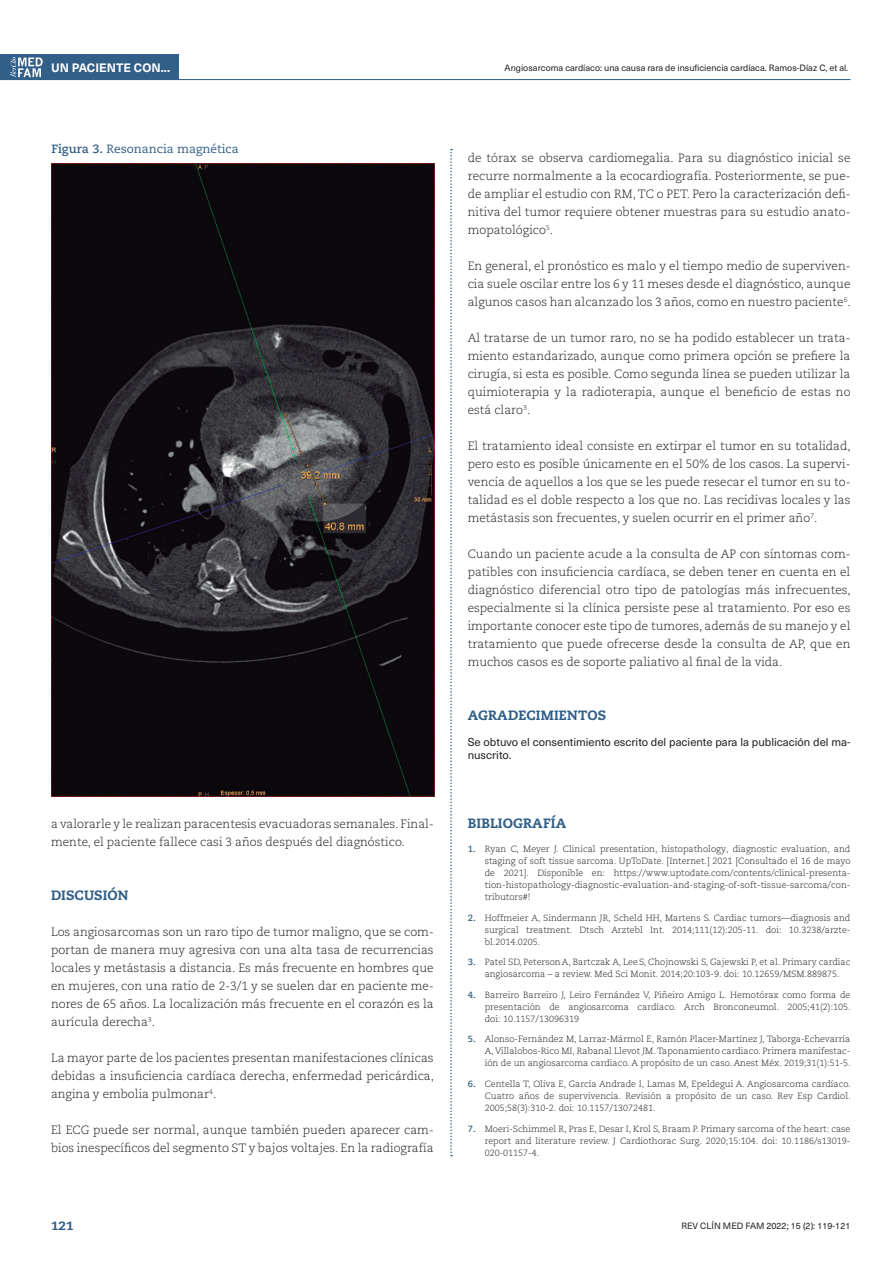
<style>
.page{position:relative;width:893px;height:1263px;background:#fff}
.page>*{position:absolute;margin:0;border:0;box-sizing:border-box;transform-origin:0 0}
.Tit1_articulo{font:800 13.5px "Caecilia LT Pro 85";letter-spacing:.01em;color:#315f88}
.t1{font:300 12px/18px "Caecilia LT Pro 45";color:#231f20;text-align:justify}
.TITULO_FIGURA{font:12px "Caecilia LT Pro 55 Roman";color:#315f88}
.t2{font:700 12px "Neue Haas Unica W1 G";letter-spacing:.005em;color:#fff}
.t3{font:800 12px "Caecilia LT Pro 85";color:#315f88;scale:1.06 1}
.Text_agradecimientos{font:11.25px/13.5px "Neue Haas Unica W1 G";color:#231f20}
.t4{font:300 9px/12px "Caecilia LT Pro 45";color:#231f20;text-align:justify}
.t5{font:9px "Neue Haas Unica W1 G";color:#231f20}
.s1{font-family:"Caecilia LT Pro 75";font-weight:700}
.s2{font-family:"Caecilia LT Pro 75";font-weight:700;color:#315f88}
</style>
<div class="page">
<div style="left:0;top:54px;width:51px;height:26px;background:#315f88"></div>
<div style="left:43px;top:54px;width:136px;height:26px;background:#315f88"></div>
<hr style="left:0;top:79px;width:850px;height:1px;background:#315f88">
<svg style="left:10px;top:57px;width:33px;height:21px"></svg>
<svg style="left:450px;top:149px;width:2px;height:1007px"></svg>
<img style="left:52px;top:163px;width:382px;height:634px">
<p class="t2" style="left:51px;top:58px;width:121px">UN PACIENTE CON...</p>
<p class="TITULO_FIGURA" style="left:52px;top:141px;width:189px"><span class="s1">Figura 3.</span> Resonancia magnética</p>
<p class="t1" style="left:51px;top:814px;width:384px">a valorarle y le realizan paracentesis evacuadoras semanales. Final&shy;mente, el paciente fallece casi 3 años después del diagnóstico.</p>
<p class="Tit1_articulo" style="left:51px;top:885px;width:79px">DISCUSIÓN</p>
<p class="t1" style="left:51px;top:922px;width:384px">Los angiosarcomas son un raro tipo de tumor maligno, que se com&shy;portan de manera muy agresiva con una alta tasa de recurrencias locales y metástasis a distancia. Es más frecuente en hombres que en mujeres, con una ratio de 2-3/1 y se suelen dar en paciente me&shy;nores de 65 años. La localización más frecuente en el corazón es la aurícula derecha<sup>3</sup>.</p>
<p class="t1" style="left:51px;top:1048px;width:385px">La mayor parte de los pacientes presentan manifestaciones clínicas debidas a insuficiencia cardíaca derecha, enfermedad pericárdica, angina y embolia pulmonar<sup>4</sup>.</p>
<p class="t1" style="left:51px;top:1120px;width:384px">El ECG puede ser normal, aunque también pueden aparecer cam&shy;bios inespecíficos del segmento ST y bajos voltajes. En la radiografía</p>
<p class="t5" style="left:505px;top:61px;width:345px">Angiosarcoma cardíaco: una causa rara de insuficiencia cardíaca. Ramos-Díaz C, et al.</p>
<p class="t1" style="left:468px;top:148px;width:384px">de tórax se observa cardiomegalia. Para su diagnóstico inicial se recurre normalmente a la ecocardiografía. Posteriormente, se pue&shy;de ampliar el estudio con RM, TC o PET. Pero la caracterización defi&shy;nitiva del tumor requiere obtener muestras para su estudio anato&shy;mopatológico<sup>5</sup>.</p>
<p class="t1" style="left:468px;top:256px;width:385px">En general, el pronóstico es malo y el tiempo medio de superviven&shy;cia suele oscilar entre los 6 y 11 meses desde el diagnóstico, aunque algunos casos han alcanzado los 3 años, como en nuestro paciente<sup>6</sup>.</p>
<p class="t1" style="left:468px;top:328px;width:384px">Al tratarse de un tumor raro, no se ha podido establecer un trata&shy;miento estandarizado, aunque como primera opción se prefiere la cirugía, si esta es posible. Como segunda línea se pueden utilizar la quimioterapia y la radioterapia, aunque el beneficio de estas no está claro<sup>3</sup>.</p>
<p class="t1" style="left:468px;top:436px;width:385px">El tratamiento ideal consiste en extirpar el tumor en su totalidad, pero esto es posible únicamente en el 50% de los casos. La supervi&shy;vencia de aquellos a los que se les puede resecar el tumor en su to&shy;talidad es el doble respecto a los que no. Las recidivas locales y las metástasis son frecuentes, y suelen ocurrir en el primer año<sup>7</sup>.</p>
<p class="t1" style="left:468px;top:544px;width:385px">Cuando un paciente acude a la consulta de AP con síntomas com&shy;patibles con insuficiencia cardíaca, se deben tener en cuenta en el diagnóstico diferencial otro tipo de patologías más infrecuentes, especialmente si la clínica persiste pese al tratamiento. Por eso es importante conocer este tipo de tumores, además de su manejo y el tratamiento que puede ofrecerse desde la consulta de AP, que en muchos casos es de soporte paliativo al final de la vida.</p>
<p class="Tit1_articulo" style="left:468px;top:705px;width:140px">AGRADECIMIENTOS</p>
<p class="Text_agradecimientos" style="left:468px;top:734px;width:384px">Se obtuvo el consentimiento escrito del paciente para la publicación del ma&shy;nuscrito.</p>
<p class="Tit1_articulo" style="left:468px;top:813px;width:100px">BIBLIOGRAFÍA</p>
<p class="t4" style="left:485px;top:843px;width:367px;text-indent:-17px"><span class="s2">1.</span> Ryan C, Meyer J. Clinical presentation, histopathology, diagnostic evaluation, and staging of soft tissue sarcoma. UpToDate. [Internet.] 2021 [Consultado el 16 de mayo de 2021]. Disponible en: https://www.uptodate.com/contents/clinical-presenta&shy;tion-histopathology-diagnostic-evaluation-and-staging-of-soft-tissue-sarcoma/con&shy;tributors#!</p>
<p class="t4" style="left:485px;top:912px;width:367px;text-indent:-17px"><span class="s2">2.</span> Hoffmeier A, Sindermann JR, Scheld HH, Martens S. Cardiac tumors—diagnosis and surgical treatment. Dtsch Arztebl Int. 2014;111(12):205-11. doi: 10.3238/arzte&shy;bl.2014.0205.</p>
<p class="t4" style="left:485px;top:956px;width:367px;text-indent:-17px"><span class="s2">3.</span> Patel SD, PetersonA, Bartczak A, Lee S, Chojnowski S, Gajewski P, et al. Primary cardiac angiosarcoma – a review. Med Sci Monit. 2014;20:103-9. doi: 10.12659/MSM.889875.</p>
<p class="t4" style="left:485px;top:989px;width:368px;text-indent:-17px"><span class="s2">4.</span> Barreiro Barreiro J, Leiro Fernández V, Piñeiro Amigo L. Hemotórax como forma de presentación de angiosarcoma cardíaco. Arch Bronconeumol. 2005;41(2):105. doi: 10.1157/13096319</p>
<p class="t4" style="left:485px;top:1033px;width:368px;text-indent:-17px"><span class="s2">5.</span> Alonso-Fernández M, Larraz-Mármol E, Ramón Placer-Martínez J, Taborga-Echevarría A, Villalobos-Rico MI, Rabanal Llevot JM. Taponamiento cardiaco. Primera manifestac&shy;ión de un angiosarcoma cardiaco. A propósito de un caso. Anest Méx. 2019;31(1):51-5.</p>
<p class="t4" style="left:485px;top:1078px;width:368px;text-indent:-17px"><span class="s2">6.</span> Centella T, Oliva E, García Andrade I, Lamas M, Epeldegui A. Angiosarcoma cardíaco.<br>Cuatro años de supervivencia. Revisión a propósito de un caso. Rev Esp Cardiol.<br>2005;58(3):310-2. doi: 10.1157/13072481.</p>
<p class="t4" style="left:485px;top:1122px;width:367px;text-indent:-17px"><span class="s2">7.</span> Moeri-Schimmel R, Pras E, Desar I, Krol S, Braam P. Primary sarcoma of the heart: case report and literature review. J Cardiothorac Surg. 2020;15:104. doi: 10.1186/s13019- 020-01157-4.</p>
<p class="t3" style="left:51px;top:1217px;width:23px">121</p>
<p class="t5" style="left:681px;top:1219px;width:171px">REV CLÍN MED FAM 2022; 15 (2): 119-121</p>
</div>
